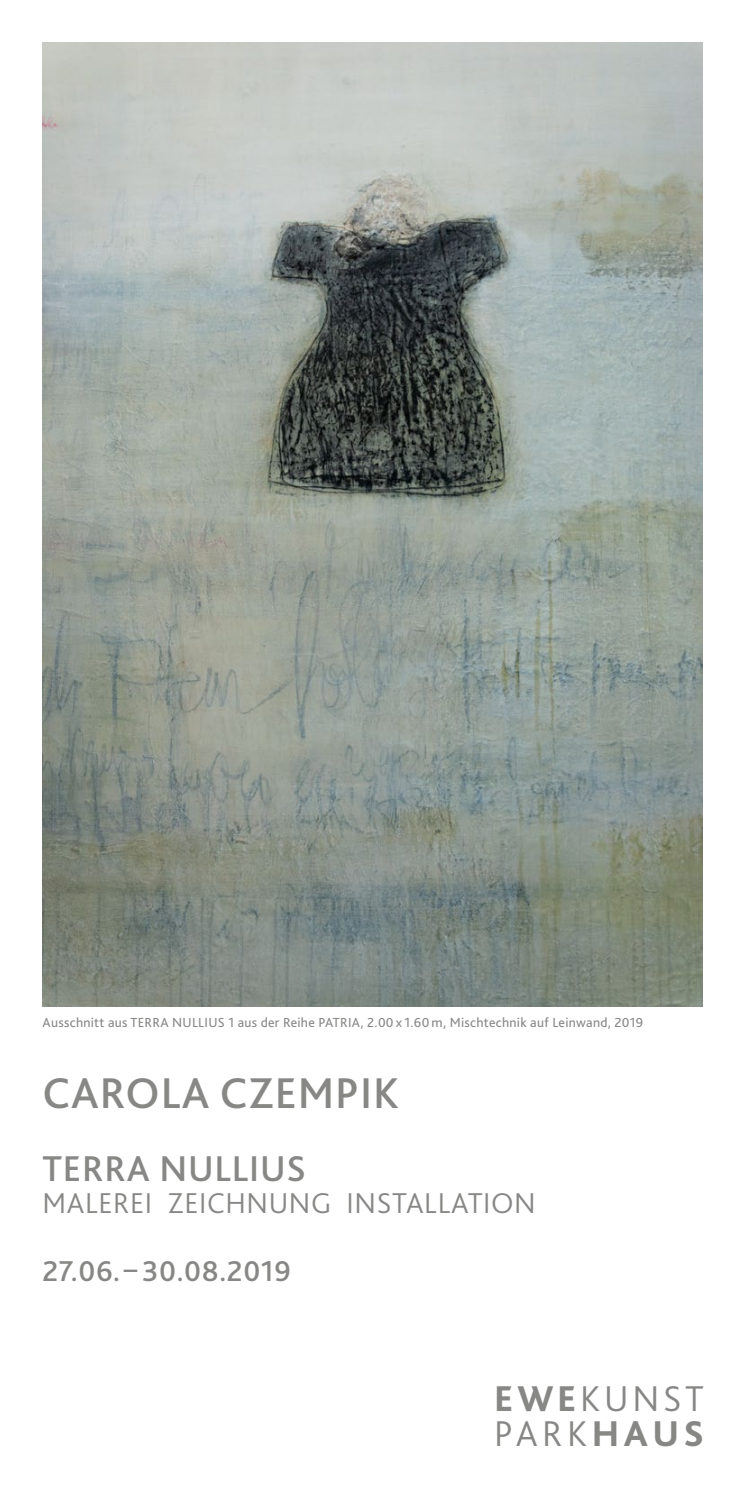
<style>
.page{position:relative;width:745px;height:1489px;background:#fff}
.page>*{position:absolute;margin:0;border:0;box-sizing:border-box;transform-origin:0 0}
.t1{font:500 45px "Bliss 2";letter-spacing:.02em;color:#878786}
.t2{font:300 37.5px/35px "Bliss 2";letter-spacing:.1em;color:#878786}
.t3{font:500 37.5px "Bliss 2";letter-spacing:.02em;color:#878786}
.t4{font:300 30px "Bliss 2";letter-spacing:.02em;color:#878786}
.t5{font:500 30px "Bliss 2";letter-spacing:.02em;color:#878786}
.t6{font:13.75px "Bliss 2";letter-spacing:.02em;color:#878786}
.s1{font-weight:800}
</style>
<div class="page">
<img style="left:43px;top:43px;width:659px;height:963px">
<p class="t6" style="left:43px;top:1013px;width:601px">Ausschnitt aus TERRA NULLIUS 1 aus der Reihe PATRIA, 2.00 x 1.60 m, Mischtechnik auf Leinwand, 2019</p>
<h1 class="t1" style="left:43px;top:1065px;width:358px">CAROLA CZEMPIK</h1>
<h2 class="t3" style="left:43px;top:1144px;width:265px">TERRA NULLIUS</h2>
<h3 class="t4" style="left:43px;top:1184px;width:494px">MALEREI ZEICHNUNG INSTALLATION</h3>
<h3 class="t5" style="left:43px;top:1252px;width:250px">27.06.– 30.08.2019</h3>
<h2 class="t2" style="left:494px;top:1380px;width:211px"><span class="s1">EWE</span>KUNST<br>PARK<span class="s1">HAUS</span></h2>
</div>
